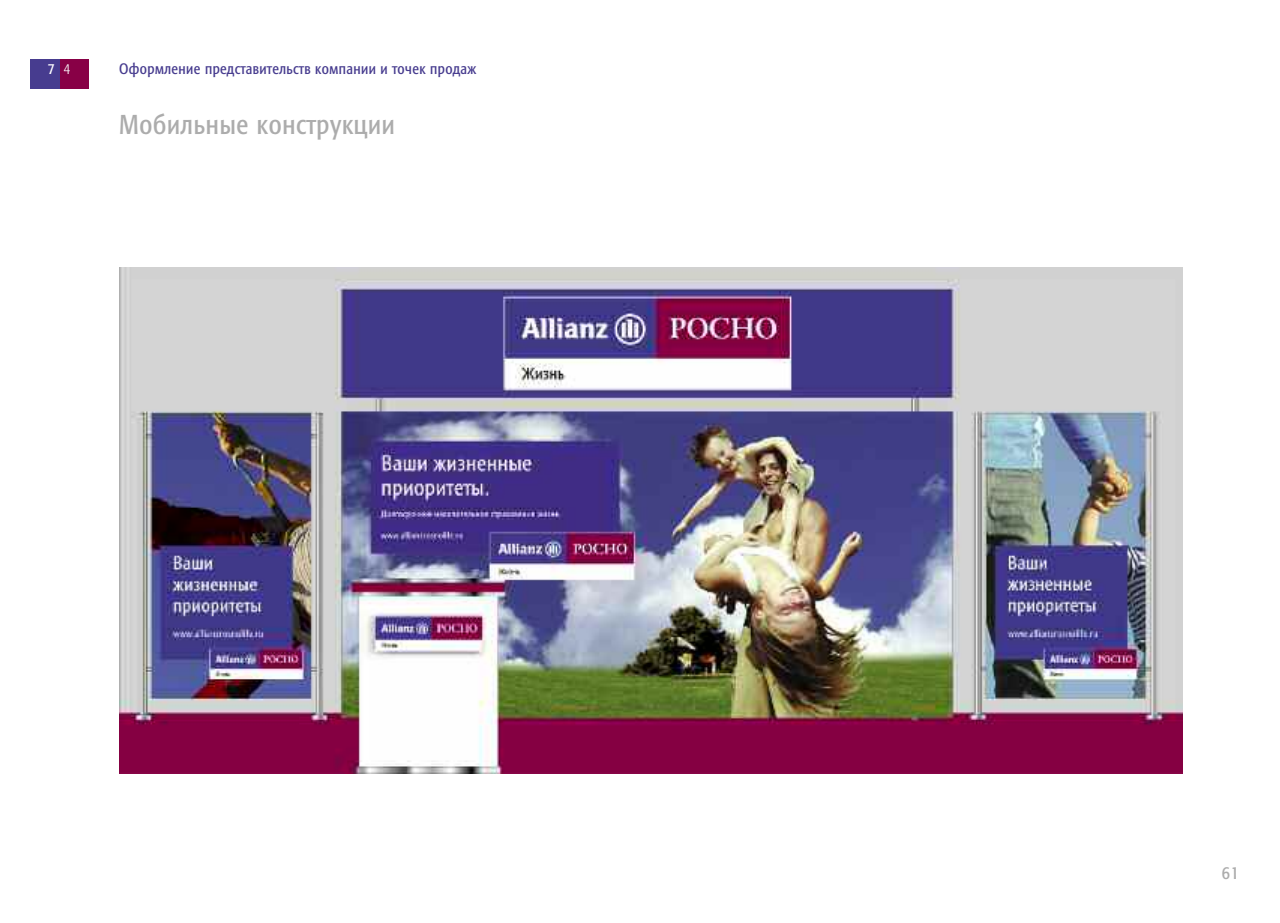
<style>
.page{position:relative;width:1280px;height:923px;background:#fff}
.page>*{position:absolute;margin:0;border:0;box-sizing:border-box;transform-origin:0 0}
.t1{font:27px "Formata Regular Cyrillic";color:#acacac}
.t2{font:18px "Formata Regular Cyrillic";color:#acacac}
.t3{font:15px "Formata Regular Cyrillic";color:#473c8f}
.t4{font:15px "Formata Regular Cyrillic";color:#fff}
.s1{font-family:"Formata Light Cyrillic"}
</style>
<div class="page">
<div style="left:60px;top:60px;width:29px;height:29px;background:#880046"></div>
<div style="left:30px;top:60px;width:30px;height:29px;background:#473c8f"></div>
<img style="left:119px;top:268px;width:1063px;height:505px">
<p class="t4" style="left:48px;top:60px;width:24px">7 <span class="s1">4</span></p>
<p class="t3" style="left:119px;top:60px;width:359px">Оформление представительств компании и точек продаж</p>
<h1 class="t1" style="left:119px;top:109px;width:278px">Мобильные конструкции</h1>
<p class="t2" style="left:1222px;top:862px;width:19px">61</p>
</div>
